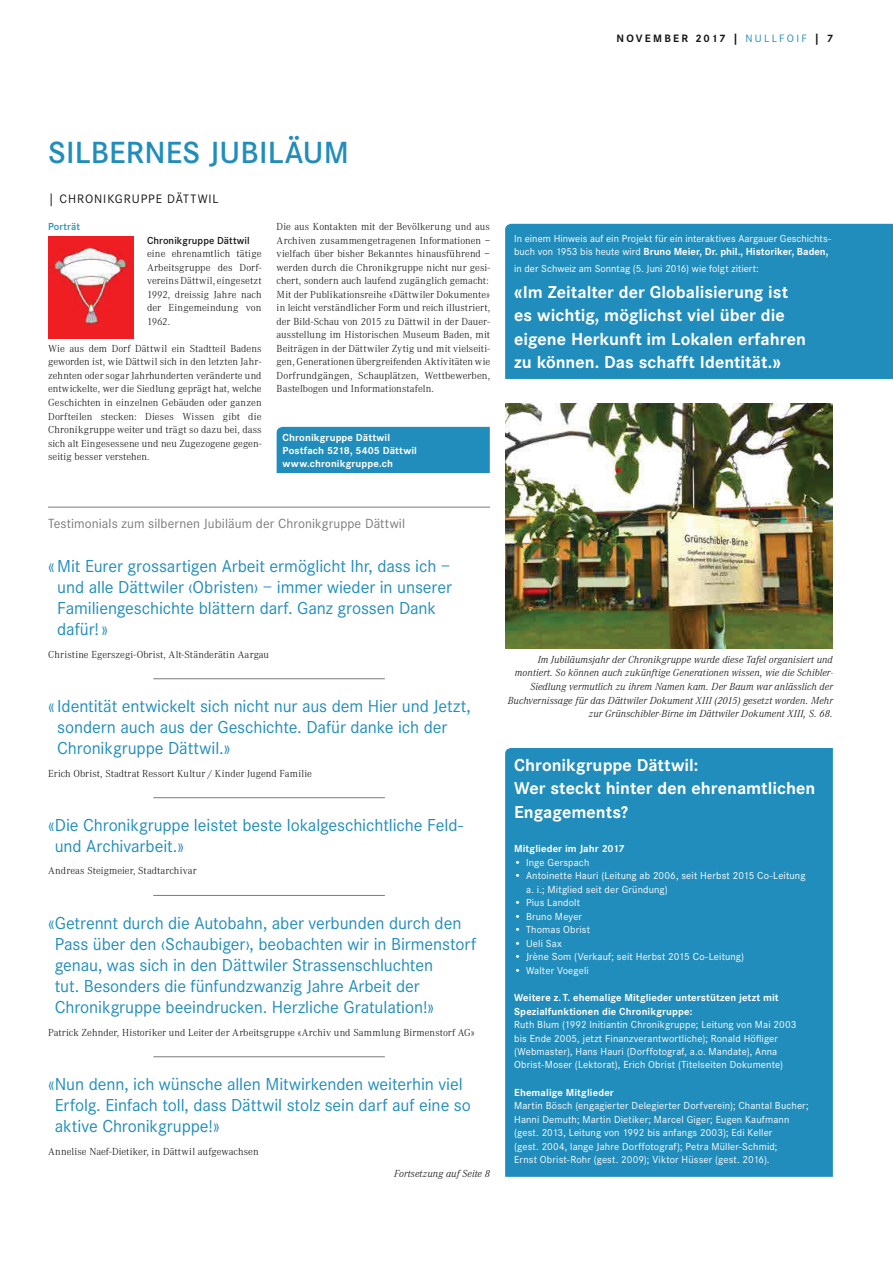
<style>
.page{position:relative;width:893px;height:1263px;background:#fff}
.page>*{position:absolute;margin:0;border:0;box-sizing:border-box;transform-origin:0 0}
.t1{font:600 31.8px "Corporate S";letter-spacing:.005em;color:#218dbc}
.t2{font:18px/21.1px "Corporate S";letter-spacing:-.005em;color:#218dbc}
.t3{font:700 18px/23.2px "Corporate S";color:#fff}
.t4{font:13.8px "Corporate S";letter-spacing:.01em;color:#7b7b7a}
.t5{font:12.75px "Corporate S";letter-spacing:.075em;color:#161413}
.t6{font:700 11.1px "Corporate S";letter-spacing:.2em;color:#161413}
.t7{font:300 10.65px/13.5px "Corporate A";letter-spacing:.005em;color:#161413;text-align:justify}
.t8{font:10.65px/13.5px "Corporate S";letter-spacing:.01em;color:#fff}
.t9{font:italic 300 10.65px/13.5px "Corporate A";letter-spacing:.005em;color:#161413;text-align:right}
.t10{font:700 10.65px/13.2px "Corporate S";letter-spacing:.01em;color:#fff}
.t11{font:600 10.65px "Corporate S";letter-spacing:.01em;color:#161413}
.t12{font:600 10.65px "Corporate S";letter-spacing:.005em;color:#218dbc}
.s1{font-weight:400;color:#218dbc}
.s2{font-weight:700}
</style>
<div class="page">
<div style="left:276px;top:427px;width:214px;height:46px;background:#218dbc"></div>
<img style="left:48px;top:237px;width:85px;height:101px">
<div style="left:505px;top:748px;width:327px;height:429px;background:#218dbc"></div>
<div style="left:505px;top:224px;width:387px;height:155px;background:#218dbc"></div>
<hr style="left:48px;top:507px;width:442px;height:1px;background:#7b7b7a">
<hr style="left:153px;top:679px;width:232px;height:1px;background:#7b7b7a">
<hr style="left:153px;top:797px;width:232px;height:1px;background:#7b7b7a">
<hr style="left:153px;top:895px;width:232px;height:1px;background:#7b7b7a">
<hr style="left:153px;top:1057px;width:232px;height:1px;background:#7b7b7a">
<img style="left:505px;top:403px;width:327px;height:246px">
<p class="t6" style="left:616px;top:34px;width:218px">NOVEMBER 2017 | <span class="s1">NULLFOIF</span> | 7</p>
<h1 class="t1" style="left:48px;top:133px;width:302px">SILBERNES JUBILÄUM</h1>
<p class="t5" style="left:48px;top:194px;width:172px">| CHRONIKGRUPPE DÄTTWIL</p>
<p class="t12" style="left:48px;top:220px;width:33px">Porträt</p>
<p class="t11" style="left:147px;top:234px;width:104px">Chronikgruppe Dättwil</p>
<p class="t7" style="left:147px;top:248px;width:116px">eine ehrenamtlich tätige Arbeitsgruppe des Dorf&shy;vereins Dättwil, eingesetzt 1992, dreissig Jahre nach der Eingemeindung von 1962.</p>
<p class="t7" style="left:48px;top:343px;width:215px">Wie aus dem Dorf Dättwil ein Stadtteil Badens geworden ist, wie Dättwil sich in den letzten Jahr&shy;zehnten oder sogar Jahrhunderten veränderte und entwickelte, wer die Siedlung geprägt hat, welche Geschichten in einzelnen Gebäuden oder ganzen Dorfteilen stecken: Dieses Wissen gibt die Chronikgruppe weiter und trägt so dazu bei, dass sich alt Eingesessene und neu Zugezogene gegen&shy;seitig besser verstehen.</p>
<p class="t7" style="left:276px;top:221px;width:215px;text-align:left">Die aus Kontakten mit der Bevölkerung und aus Archiven zusammengetragenen Informationen – vielfach über bisher Bekanntes hinausführend – werden durch die Chronikgruppe nicht nur gesi&shy;chert, sondern auch laufend zugänglich gemacht:<br>Mit der Publikationsreihe «Dättwiler Dokumente» in leicht verständlicher Form und reich illustriert, der Bild-Schau von 2015 zu Dättwil in der Dauer&shy;ausstellung im Historischen Museum Baden, mit Beiträgen in der Dättwiler Zytig und mit vielseiti&shy;gen, Generationen übergreifenden Aktivitäten wie Dorfrundgängen, Schauplätzen, Wettbewerben, Bastelbogen und Informationstafeln.</p>
<p class="t10" style="left:282px;top:431px;width:136px">Chronikgruppe Dättwil<br>Postfach 5218, 5405 Dättwil www.chronikgruppe.ch</p>
<p class="t8" style="left:514px;top:232px;width:318px">In einem Hinweis auf ein Projekt für ein interaktives Aargauer Geschichts&shy;buch von 1953 bis heute wird <span class="s2">Bruno Meier, Dr. phil., Historiker, Baden,</span></p>
<p class="t8" style="left:514px;top:262px;width:246px">in der Schweiz am Sonntag (5. Juni 2016) wie folgt zitiert:</p>
<h2 class="t3" style="left:514px;top:282px;width:293px">«Im Zeitalter der Globalisierung ist es wichtig, möglichst viel über die eigene Herkunft im Lokalen erfahren zu können. Das schafft Identität.»</h2>
<p class="t4" style="left:48px;top:518px;width:358px">Testimonials zum silbernen Jubiläum der Chronikgruppe Dättwil</p>
<h2 class="t2" style="left:57px;top:556px;width:396px;text-indent:-9px">« Mit Eurer grossartigen Arbeit ermöglicht Ihr, dass ich – und alle Dättwiler ‹Obristen› – immer wieder in unserer Familiengeschichte blättern darf. Ganz grossen Dank dafür! »</h2>
<p class="t7" style="left:48px;top:648px;width:222px">Christine Egerszegi-Obrist, Alt-Ständerätin Aargau</p>
<h2 class="t2" style="left:57px;top:696px;width:415px;text-indent:-9px">« Identität entwickelt sich nicht nur aus dem Hier und Jetzt, sondern auch aus der Geschichte. Dafür danke ich der<br>Chronikgruppe Dättwil.»</h2>
<p class="t7" style="left:48px;top:767px;width:265px">Erich Obrist, Stadtrat Ressort Kultur / Kinder Jugend Familie</p>
<h2 class="t2" style="left:55px;top:815px;width:409px;text-indent:-7px">« Die Chronikgruppe leistet beste lokalgeschichtliche Feld&shy;und Archivarbeit.»</h2>
<p class="t7" style="left:48px;top:865px;width:150px">Andreas Steigmeier, Stadtarchivar</p>
<p class="t2" style="left:55px;top:913px;width:423px;text-indent:-7px">« Getrennt durch die Autobahn, aber verbunden durch den Pass über den ‹Schaubiger›, beobachten wir in Birmenstorf genau, was sich in den Dättwiler Strassenschluchten<br>tut. Besonders die fünfundzwanzig Jahre Arbeit der Chronikgruppe beeindrucken. Herzliche Gratulation!»</p>
<p class="t7" style="left:48px;top:1026px;width:428px">Patrick Zehnder, Historiker und Leiter der Arbeitsgruppe «Archiv und Sammlung Birmenstorf AG»</p>
<h2 class="t2" style="left:55px;top:1074px;width:417px;text-indent:-7px">« Nun denn, ich wünsche allen Mitwirkenden weiterhin viel<br>Erfolg. Einfach toll, dass Dättwil stolz sein darf auf eine so aktive Chronikgruppe!»</h2>
<p class="t7" style="left:48px;top:1145px;width:212px">Annelise Naef-Dietiker, in Dättwil aufgewachsen</p>
<p class="t9" style="left:394px;top:1168px;width:97px">Fortsetzung auf Seite 8</p>
<p class="t9" style="left:508px;top:654px;width:327px">Im Jubiläumsjahr der Chronikgruppe wurde diese Tafel organisiert und montiert. So können auch zukünftige Generationen wissen, wie die Schibler-Siedlung vermutlich zu ihrem Namen kam. Der Baum war anlässlich der Buchvernissage für das Dättwiler Dokument XIII (2015) gesetzt worden. Mehr zur Grünschibler-Birne im Dättwiler Dokument XIII, S. 68.</p>
<h2 class="t3" style="left:514px;top:755px;width:303px">Chronikgruppe Dättwil:<br>Wer steckt hinter den ehrenamtlichen<br>Engagements?</h2>
<p class="t10" style="left:514px;top:843px;width:112px">Mitglieder im Jahr 2017</p>
<p class="t8" style="left:514px;top:856px;width:77px">• Inge Gerspach</p>
<p class="t8" style="left:526px;top:870px;width:281px;text-indent:-12px">• Antoinette Hauri (Leitung ab 2006, seit Herbst 2015 Co-Leitung a. i.; Mitglied seit der Gründung)</p>
<p class="t8" style="left:514px;top:897px;width:67px">• Pius Landolt</p>
<p class="t8" style="left:514px;top:910px;width:69px">• Bruno Meyer</p>
<p class="t8" style="left:514px;top:924px;width:77px">• Thomas Obrist</p>
<p class="t8" style="left:514px;top:937px;width:49px">• Ueli Sax</p>
<p class="t8" style="left:514px;top:951px;width:231px">• Jrène Som (Verkauf; seit Herbst 2015 Co-Leitung)</p>
<p class="t8" style="left:514px;top:964px;width:76px">• Walter Voegeli</p>
<p class="t10" style="left:514px;top:992px;width:266px;line-height:13.8px">Weitere z. T. ehemalige Mitglieder unterstützen jetzt mit<br>Spezialfunktionen die Chronikgruppe:</p>
<p class="t8" style="left:514px;top:1019px;width:284px">Ruth Blum (1992 Initiantin Chronikgruppe; Leitung von Mai 2003 bis Ende 2005, jetzt Finanzverantwortliche); Ronald Höfliger (Webmaster), Hans Hauri (Dorffotograf, a.o. Mandate), Anna Obrist-Moser (Lektorat), Erich Obrist (Titelseiten Dokumente)</p>
<p class="t10" style="left:514px;top:1087px;width:101px">Ehemalige Mitglieder</p>
<p class="t8" style="left:514px;top:1100px;width:296px">Martin Bösch (engagierter Delegierter Dorfverein); Chantal Bucher; Hanni Demuth; Martin Dietiker; Marcel Giger; Eugen Kaufmann (gest. 2013, Leitung von 1992 bis anfangs 2003); Edi Keller<br>(gest. 2004, lange Jahre Dorffotograf); Petra Müller-Schmid;<br>Ernst Obrist-Rohr (gest. 2009); Viktor Hüsser (gest. 2016).</p>
</div>
